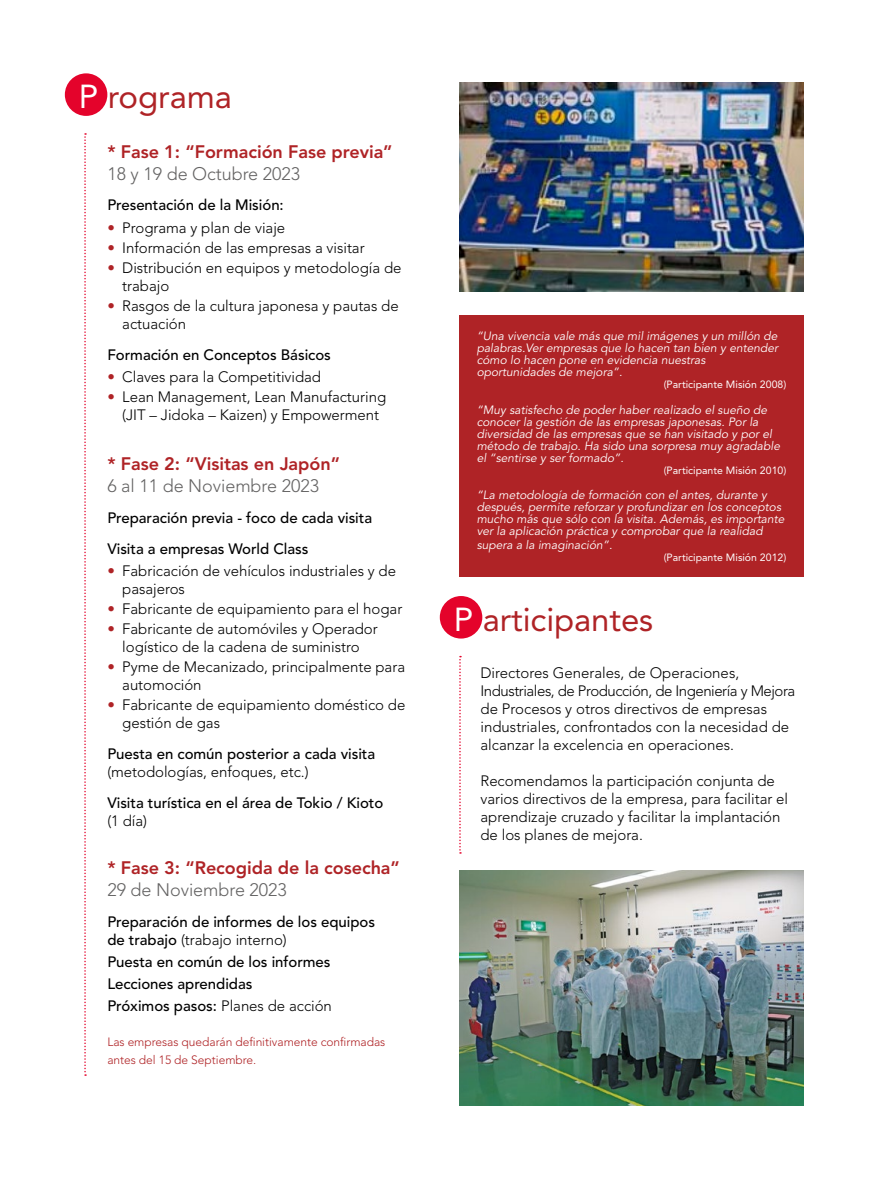
<style>
.page{position:relative;width:893px;height:1191px;background:#fff}
.page>*{position:absolute;margin:0;border:0;box-sizing:border-box;transform-origin:0 0}
.t1{font:33px "Avenir LT Std";letter-spacing:-.005em;color:#af2326}
.t2{font:800 18px "Avenir LT Std";letter-spacing:-.005em;color:#af2326}
.t3{font:300 18px "Avenir LT Std";letter-spacing:-.005em;color:#646363}
.t4{font:300 15px/18px "Avenir LT Std";letter-spacing:-.005em;color:#000}
.t5{font:500 15px/22.2px "Avenir LT Std";letter-spacing:-.005em;color:#000}
.t6{font:italic 12px/12px "Avenir LT Std";color:#fff}
.t7{font:300 12px/18px "Avenir LT Std";letter-spacing:-.005em;color:#af2326}
.t8{font:10.5px "Avenir LT Std";color:#fff}
.s1{color:#fff}
.s2{color:#af2326}
.s3{font-weight:300}
</style>
<div class="page">
<div style="left:65px;top:73px;width:42px;height:43px;background:#e4032b;border-radius:50%"></div>
<div style="left:440px;top:596px;width:42px;height:42px;background:#e4032b;border-radius:50%"></div>
<svg style="left:84px;top:133px;width:2px;height:942px"></svg>
<svg style="left:459px;top:656px;width:2px;height:197px"></svg>
<img style="left:459px;top:83px;width:345px;height:208px">
<img style="left:459px;top:870px;width:345px;height:236px">
<div style="left:459px;top:315px;width:345px;height:261px;background:#af2326"></div>
<h1 class="t1" style="left:79px;top:77px;width:154px"><span class="s1">P</span> rograma</h1>
<p class="t2" style="left:107px;top:141px;width:287px">* Fase 1: “Formación Fase previa”</p>
<p class="t3" style="left:107px;top:163px;width:194px">18 y 19 de Octubre 2023</p>
<p class="t5" style="left:107px;top:194px;width:178px">Presentación de la Misión:</p>
<p class="t4" style="left:107px;top:218px;width:179px"><span class="s2">•</span> Programa y plan de viaje</p>
<p class="t4" style="left:107px;top:239px;width:259px"><span class="s2">•</span> Información de las empresas a visitar</p>
<p class="t4" style="left:122px;top:259px;width:281px;text-indent:-15px"><span class="s2">•</span> Distribución en equipos y metodología de trabajo</p>
<p class="t4" style="left:122px;top:297px;width:278px;text-indent:-15px"><span class="s2">•</span> Rasgos de la cultura japonesa y pautas de actuación</p>
<p class="t5" style="left:107px;top:344px;width:225px">Formación en Conceptos Básicos</p>
<p class="t4" style="left:107px;top:368px;width:215px"><span class="s2">•</span> Claves para la Competitividad</p>
<p class="t4" style="left:107px;top:388px;width:280px;text-align:center"><span class="s2">•</span> Lean Management, Lean Manufacturing (JIT – Jidoka – Kaizen) y Empowerment</p>
<p class="t2" style="left:107px;top:453px;width:234px">* Fase 2: “Visitas en Japón”</p>
<p class="t3" style="left:107px;top:475px;width:213px">6 al 11 de Noviembre 2023</p>
<p class="t5" style="left:107px;top:502px;width:266px;line-height:30.8px">Preparación previa - foco de cada visita<br>Visita a empresas World Class</p>
<p class="t4" style="left:122px;top:562px;width:275px;text-indent:-15px"><span class="s2">•</span> Fabricación de vehículos industriales y de pasajeros</p>
<p class="t4" style="left:107px;top:600px;width:296px"><span class="s2">•</span> Fabricante de equipamiento para el hogar</p>
<p class="t4" style="left:107px;top:620px;width:272px;text-align:center"><span class="s2">•</span> Fabricante de automóviles y Operador logístico de la cadena de suministro</p>
<p class="t4" style="left:122px;top:658px;width:284px;text-indent:-15px"><span class="s2">•</span> Pyme de Mecanizado, principalmente para automoción</p>
<p class="t4" style="left:122px;top:696px;width:285px;text-indent:-15px"><span class="s2">•</span> Fabricante de equipamiento doméstico de gestión de gas</p>
<p class="t5" style="left:107px;top:743px;width:269px">Puesta en común posterior a cada visita</p>
<p class="t4" style="left:107px;top:763px;width:203px">(metodologías, enfoques, etc.)</p>
<p class="t5" style="left:107px;top:792px;width:277px">Visita turística en el área de Tokio / Kioto</p>
<p class="t4" style="left:107px;top:812px;width:41px">(1 día)</p>
<p class="t2" style="left:107px;top:857px;width:294px">* Fase 3: “Recogida de la cosecha”</p>
<p class="t3" style="left:107px;top:879px;width:181px">29 de Noviembre 2023</p>
<p class="t5" style="left:107px;top:912px;width:269px;line-height:18px">Preparación de informes de los equipos de trabajo <span class="s3">(trabajo interno)</span></p>
<p class="t5" style="left:107px;top:950px;width:226px">Puesta en común de los informes<br>Lecciones aprendidas<br>Próximos pasos: <span class="s3">Planes de acción</span></p>
<p class="t7" style="left:107px;top:1033px;width:280px">Las empresas quedarán definitivamente confirmadas antes del 15 de Septiembre.</p>
<p class="t6" style="left:477px;top:330px;width:303px">“Una vivencia vale más que mil imágenes y un millón de palabras.Ver empresas que lo hacen tan bien y entender cómo lo hacen pone en evidencia nuestras oportunidades de mejora”.</p>
<p class="t8" style="left:664px;top:378px;width:124px">(Participante Misión 2008)</p>
<p class="t6" style="left:477px;top:404px;width:305px">“Muy satisfecho de poder haber realizado el sueño de conocer la gestión de las empresas japonesas. Por la diversidad de las empresas que se han visitado y por el método de trabajo. Ha sido una sorpresa muy agradable el “sentirse y ser formado”.</p>
<p class="t8" style="left:664px;top:464px;width:124px">(Participante Misión 2010)</p>
<p class="t6" style="left:477px;top:489px;width:309px">“La metodología de formación con el antes, durante y después, permite reforzar y profundizar en los conceptos mucho más que sólo con la visita. Además, es importante ver la aplicación práctica y comprobar que la realidad</p>
<p class="t6" style="left:477px;top:539px;width:137px">supera a la imaginación”.</p>
<p class="t8" style="left:664px;top:551px;width:124px">(Participante Misión 2012)</p>
<h1 class="t1" style="left:454px;top:600px;width:201px"><span class="s1">P</span> articipantes</h1>
<p class="t4" style="left:480px;top:664px;width:316px">Directores Generales, de Operaciones, Industriales, de Producción, de Ingeniería y Mejora de Procesos y otros directivos de empresas industriales, confrontados con la necesidad de alcanzar la excelencia en operaciones.</p>
<p class="t4" style="left:480px;top:772px;width:309px">Recomendamos la participación conjunta de varios directivos de la empresa, para facilitar el aprendizaje cruzado y facilitar la implantación de los planes de mejora.</p>
</div>
